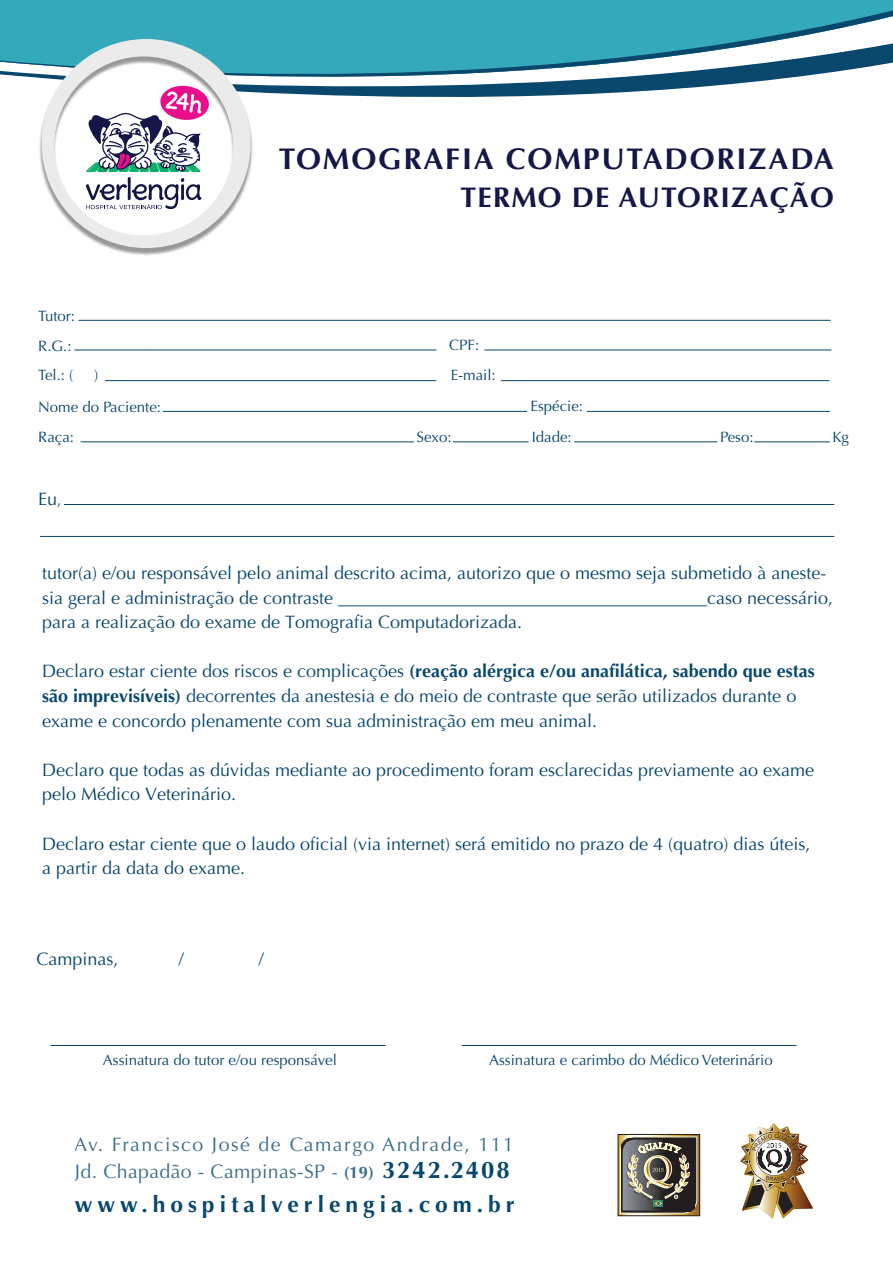
<style>
.page{position:relative;width:893px;height:1263px;background:#fff}
.page>*{position:absolute;margin:0;border:0;box-sizing:border-box;transform-origin:0 0}
.t1{font:700 30px "Optima";letter-spacing:.06em;color:#151747}
.t2{font:700 28.5px "Optima";letter-spacing:.04em;color:#151747}
.t3{font:700 22.8px "Optima";letter-spacing:.22em;color:#09476d}
.t4{font:19.5px/27.3px "Optima";letter-spacing:.08em;color:#09476d}
.t5{font:18px/24.6px "Optima";color:#09476d}
.t6{font:15px "Optima";color:#09476d}
.s1{font-size:15px}
.s2{font-weight:700}
.s3{font-size:18.3px}
.s4{font-weight:700;font-size:16.65px}
.s5{font-weight:700;font-size:24px}
</style>
<div class="page">
<div style="left:0;top:0;width:893px;height:24px;background:#34a9bc"></div>
<svg style="left:0;top:24px;width:893px;height:73px;fill:#34a9bc"></svg>
<img style="left:740px;top:1123px;width:74px;height:96px">
<div style="left:618px;top:1134px;width:82px;height:82px;border:1px solid #231f20"></div>
<img style="left:619px;top:1136px;width:79px;height:78px">
<svg style="left:620px;top:1137px;width:77px;height:76px;background:#6b675f"></svg>
<img style="left:38px;top:40px;width:217px;height:215px">
<svg style="left:42px;top:39px;width:209px;height:209px"></svg>
<hr style="left:81px;top:442px;width:333px;height:1px;background:#09476d">
<hr style="left:754px;top:442px;width:76px;height:1px;background:#09476d">
<hr style="left:574px;top:442px;width:143px;height:1px;background:#09476d">
<hr style="left:453px;top:442px;width:75px;height:1px;background:#09476d">
<hr style="left:163px;top:411px;width:364px;height:1px;background:#09476d">
<hr style="left:587px;top:411px;width:243px;height:1px;background:#09476d">
<hr style="left:74px;top:350px;width:362px;height:1px;background:#09476d">
<hr style="left:484px;top:350px;width:347px;height:1px;background:#09476d">
<hr style="left:105px;top:380px;width:331px;height:1px;background:#09476d">
<hr style="left:501px;top:380px;width:328px;height:1px;background:#09476d">
<hr style="left:79px;top:320px;width:752px;height:1px;background:#09476d">
<hr style="left:64px;top:504px;width:770px;height:1px;background:#09476d">
<hr style="left:40px;top:536px;width:794px;height:1px;background:#09476d">
<hr style="left:51px;top:1045px;width:335px;height:1px;background:#09476d">
<hr style="left:462px;top:1045px;width:335px;height:1px;background:#09476d">
<p class="t6" style="left:38px;top:307px;width:38px">Tutor:</p>
<h1 class="t1" style="left:279px;top:141px;width:556px">TOMOGRAFIA COMPUTADORIZADA</h1>
<h2 class="t2" style="left:461px;top:181px;width:375px">TERMO DE AUTORIZAÇÃO</h2>
<p class="t6" style="left:38px;top:337px;width:35px">R.G.:</p>
<p class="t6" style="left:449px;top:336px;width:32px">CPF:</p>
<p class="t6" style="left:38px;top:366px;width:37px">Tel.: (</p>
<p class="t6" style="left:94px;top:366px;width:6px">)</p>
<p class="t6" style="left:451px;top:366px;width:46px">E-mail:</p>
<p class="t6" style="left:38px;top:398px;width:124px">Nome do Paciente:</p>
<p class="t6" style="left:530px;top:398px;width:54px">Espécie:</p>
<p class="t6" style="left:38px;top:428px;width:37px">Raça:</p>
<p class="t6" style="left:417px;top:428px;width:37px">Sexo:</p>
<p class="t6" style="left:532px;top:428px;width:42px">Idade:</p>
<p class="t6" style="left:720px;top:428px;width:35px">Peso:</p>
<p class="t6" style="left:832px;top:428px;width:18px">Kg</p>
<p class="t5" style="left:38px;top:487px;width:25px">Eu<span class="s1">,</span></p>
<p class="t5" style="left:42px;top:561px;width:793px">tutor(a) e/ou responsável pelo animal descrito acima, autorizo que o mesmo seja submetido à aneste&shy;sia geral e administração de contraste _________________________________________caso necessário, para a realização do exame de Tomografia Computadorizada.</p>
<p class="t5" style="left:42px;top:659px;width:774px">Declaro estar ciente dos riscos e complicações <span class="s2">(reação alérgica e/ou anafilática, sabendo que estas são imprevisíveis)</span> decorrentes da anestesia e do meio de contraste que serão utilizados durante o exame e concordo plenamente com sua administração em meu animal.</p>
<p class="t5" style="left:42px;top:758px;width:774px">Declaro que todas as dúvidas mediante ao procedimento foram esclarecidas previamente ao exame pelo Médico Veterinário.</p>
<p class="t5" style="left:42px;top:831px;width:770px">Declaro estar ciente que o laudo oficial (via internet) será emitido no prazo de 4 (quatro) dias úteis, a partir da data do exame.</p>
<p class="t5" style="left:37px;top:947px;width:84px">Campinas,</p>
<p class="t5" style="left:179px;top:947px;width:7px">/</p>
<p class="t5" style="left:259px;top:947px;width:7px">/</p>
<p class="t6" style="left:103px;top:1051px;width:235px">Assinatura do tutor e/ou responsável</p>
<p class="t6" style="left:489px;top:1051px;width:285px">Assinatura e carimbo do Médico Veterinário</p>
<p class="t4" style="left:75px;top:1130px;width:441px">Av. Francisco José de Camargo Andrade, 111<br>Jd. Chapadão - Campinas-SP <span class="s3">-</span> <span class="s4">(19)</span> <span class="s5">3242.2408</span></p>
<p class="t3" style="left:75px;top:1191px;width:441px">www.hospitalverlengia.com.br</p>
</div>
